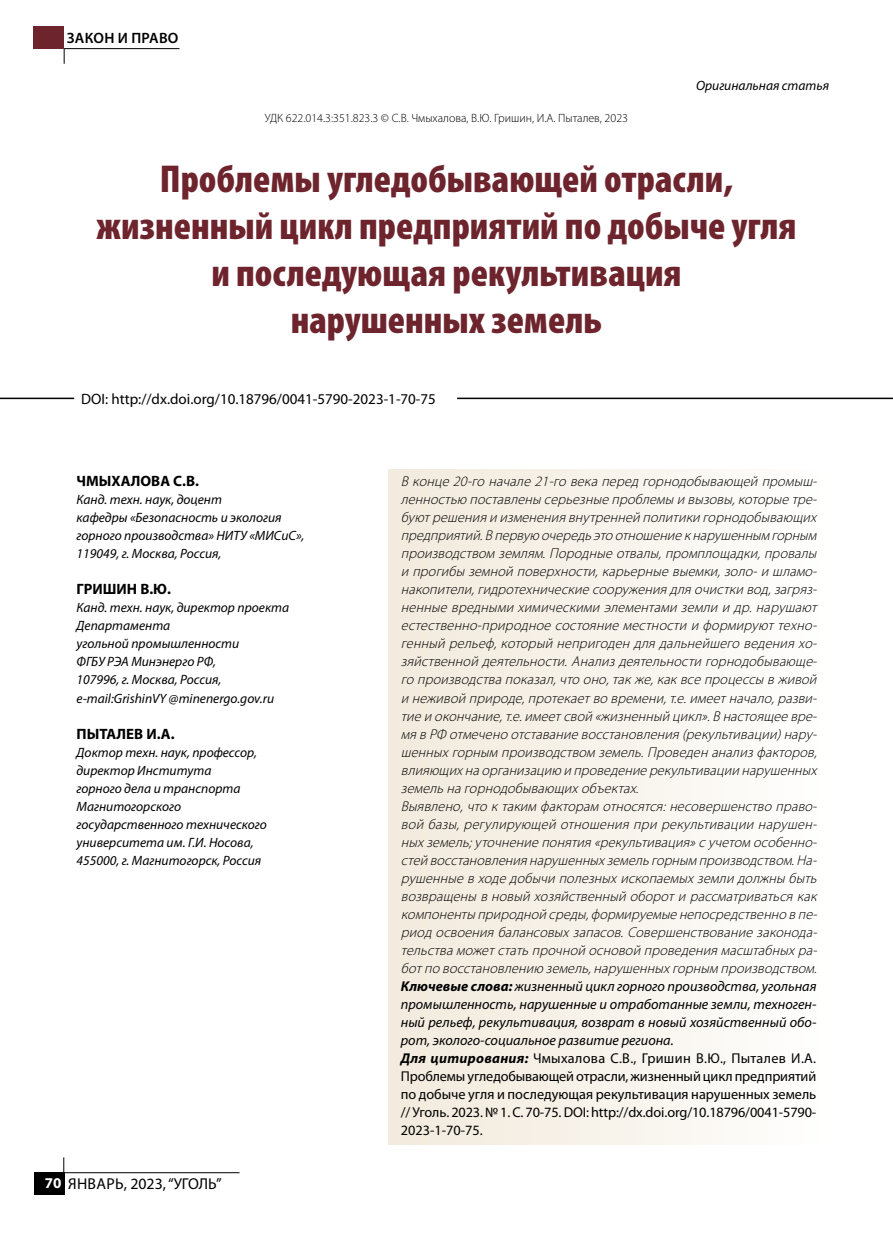
<style>
.page{position:relative;width:893px;height:1234px;background:#fff}
.page>*{position:absolute;margin:0;border:0;box-sizing:border-box;transform-origin:0 0}
.t1{font:900 condensed 39px/46.8px "Myriad Pro";color:#6e242d;text-align:center}
.t2{font:15.75px "Myriad Pro";color:#000}
.t3{font:15px "Myriad Pro";color:#000}
.t4{font:700 15px "Myriad Pro";color:#000}
.t5{font:600 15px "Myriad Pro";letter-spacing:.02em;color:#000}
.t6{font:italic 300 14.25px/18px "Myriad Pro";color:#000}
.t7{font:italic 13.5px/18px "Myriad Pro";color:#000}
.t8{font:300 12px "Myriad Pro";color:#000}
.s1{font-weight:700;font-size:15px;color:#fff}
.s2{font-weight:700}
.s3{font-weight:400}
.s4{font-weight:400;font-style:normal}
</style>
<div class="page">
<div style="left:388px;top:469px;width:441px;height:675px;background:linear-gradient(to right,#f2e9db,#fffefd)"></div>
<div style="left:34px;top:1171px;width:30px;height:23px;background:#000"></div>
<hr style="left:64px;top:1171px;width:176px;height:1px;background:#000">
<svg style="left:63px;top:1157px;width:1px;height:15px"></svg>
<hr style="left:64px;top:48px;width:115px;height:1px;background:#000">
<svg style="left:64px;top:48px;width:1px;height:16px"></svg>
<div style="left:34px;top:27px;width:30px;height:22px;background:#6e242d"></div>
<hr style="left:0;top:397px;width:74px;height:2px;background:#000">
<hr style="left:457px;top:397px;width:436px;height:2px;background:#000">
<p class="t5" style="left:67px;top:28px;width:113px">ЗАКОН И ПРАВО</p>
<p class="t8" style="left:265px;top:111px;width:365px">УДК 622.014.3:351.823.3 © С.В. Чмыхалова, В.Ю. Гришин, И.А. Пыталев, 2023</p>
<p class="t7" style="left:696px;top:76px;width:135px">Оригинальная статья</p>
<h1 class="t1" style="left:97px;top:156px;width:701px">Проблемы угледобывающей отрасли, жизненный цикл предприятий по добыче угля и последующая рекультивация<br>нарушенных земель</h1>
<p class="t3" style="left:81px;top:389px;width:356px">DOI: http://dx.doi.org/10.18796/0041-5790-2023-1-70-75</p>
<p class="t4" style="left:77px;top:471px;width:124px">ЧМЫХАЛОВА С.В.</p>
<p class="t7" style="left:77px;top:490px;width:229px">Канд. техн. наук, доцент<br>кафедры «Безопасность и экология горного производства» НИТУ «МИСиС»,<br>119049, г. Москва, Россия,</p>
<p class="t4" style="left:77px;top:579px;width:96px">ГРИШИН В.Ю.</p>
<p class="t7" style="left:77px;top:598px;width:214px">Канд. техн. наук, директор проекта<br>Департамента<br>угольной промышленности<br>ФГБУ РЭА Минэнерго РФ,<br>107996, г. Москва, Россия, e-mail:GrishinVY @minenergo.gov.ru</p>
<p class="t4" style="left:77px;top:723px;width:100px">ПЫТАЛЕВ И.А.</p>
<p class="t7" style="left:77px;top:742px;width:192px">Доктор техн. наук, профессор, директор Института<br>горного дела и транспорта<br>Магнитогорского государственного технического университета им. Г.И. Носова,<br>455000, г. Магнитогорск, Россия</p>
<p class="t2" style="left:45px;top:1173px;width:178px"><span class="s1">70</span> ЯНВАРЬ, 2023, “УГОЛЬ”</p>
<p class="t6" style="left:401px;top:472px;width:421px">В конце 20-го начале 21-го векаперед горнодобывающей промыш&shy;ленностью поставлены серьезные проблемы и вызовы,которые тре&shy;буютрешенияи изменениявнутренней политики горнодобывающих предприятий.Впервую очередьэто отношениекнарушенным горным производством землям.Породные отвалы,промплощадки,провалы и прогибы земной поверхности,карьерные выемки,золо-и шламо&shy;накопители,гидротехнические сооружениядляочистки вод,загряз&shy;ненные вредными химическими элементами земли и др.нарушают естественно-природное состояние местности и формируюттехно&shy;генный рельеф,который непригоден длядальнейшего веденияхо&shy;зяйственной деятельности.Анализдеятельности горнодобывающе&shy;го производствапоказал,что оно,также,каквсе процессы вживой и неживой природе,протекаетво времени,т.е.имеетначало,разви&shy;тие и окончание,т.е.имеетсвой «жизненный цикл».В настоящее вре&shy;мявРФ отмечено отставание восстановления(рекультивации)нару&shy;шенныхгорным производством земель.Проведен анализфакторов, влияющихнаорганизацию и проведениерекультивации нарушенных земельнагорнодобывающихобъектах.<br>Выявлено,что ктаким факторам относятся:несовершенство право&shy;вой базы,регулирующей отношения при рекультивации нарушен&shy;ныхземель;уточнение понятия«рекультивация»сучетом особенно&shy;стей восстановлениянарушенныхземельгорным производством.На&shy;рушенные входе добычи полезныхископаемыхземли должны быть возвращены вновый хозяйственный обороти рассматриватьсякак компоненты природной среды,формируемыенепосредственно впе&shy;риод освоениябалансовыхзапасов.Совершенствование законода&shy;тельстваможетстатьпрочной основой проведениямасштабныхра&shy;ботпо восстановлению земель,нарушенныхгорным производством.<br><span class="s2">Ключевые слова:</span> <span class="s3">жизненный цикл горного производства, угольная промышленность, нарушенные и отработанные земли, техноген&shy;ный рельеф, рекультивация, возврат в новый хозяйственный обо&shy;рот, эколого-социальное развитие региона.<br></span><span class="s2">Для цитирования:</span> <span class="s4">Чмыхалова С.В., Гришин В.Ю., Пыталев И.А.<br>Проблемы угледобывающей отрасли, жизненный цикл предприятий по добыче угля и последующая рекультивация нарушенных земель // Уголь. 2023. № 1. С. 70-75. DOI: http://dx.doi.org/10.18796/0041-5790- 2023-1-70-75.</span></p>
</div>
